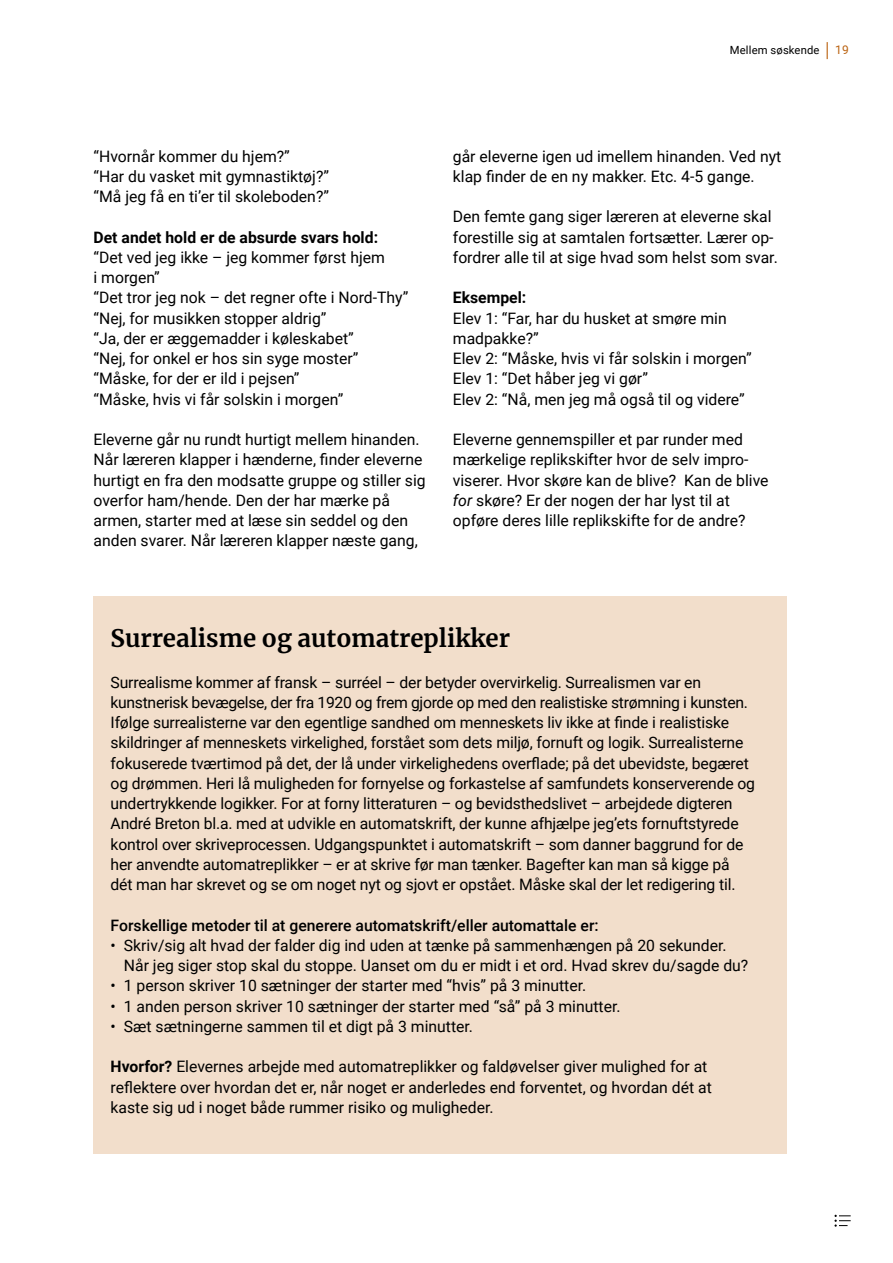
<style>
.page{position:relative;width:893px;height:1263px;background:#fff}
.page>*{position:absolute;margin:0;border:0;box-sizing:border-box;transform-origin:0 0}
.t1{font:700 24px "Merriweather";color:#000}
.t2{font:15.75px/20.2px "Roboto";color:#000}
.t3{font:500 15.75px "Roboto";color:#000}
.t4{font:700 15.75px "Roboto";color:#000}
.t5{font:12px "Roboto";color:#ba6210}
.t6{font:11.25px "Roboto";letter-spacing:.01em;color:#000}
.s1{font-style:italic}
.s2{font-weight:700}
</style>
<div class="page">
<svg style="left:827px;top:42px;width:1px;height:17px"></svg>
<svg style="left:834px;top:1215px;width:17px;height:12px"></svg>
<div style="left:94px;top:596px;width:693px;height:558px;background:#f2decb"></div>
<p class="t6" style="left:730px;top:42px;width:91px">Mellem søskende</p>
<p class="t5" style="left:835px;top:41px;width:15px">19</p>
<p class="t2" style="left:94px;top:145px;width:237px">“Hvornår kommer du hjem?”<br>“Har du vasket mit gymnastiktøj?” “Må jeg få en ti’er til skoleboden?”</p>
<p class="t4" style="left:94px;top:226px;width:286px">Det andet hold er de absurde svars hold:</p>
<p class="t2" style="left:94px;top:247px;width:316px">“Det ved jeg ikke – jeg kommer først hjem<br>i morgen”<br>“Det tror jeg nok – det regner ofte i Nord-Thy” “Nej, for musikken stopper aldrig”<br>“Ja, der er æggemadder i køleskabet”<br>“Nej, for onkel er hos sin syge moster” “Måske, for der er ild i pejsen”<br>“Måske, hvis vi får solskin i morgen”</p>
<p class="t2" style="left:94px;top:429px;width:334px">Eleverne går nu rundt hurtigt mellem hinanden.<br>Når læreren klapper i hænderne, finder eleverne hurtigt en fra den modsatte gruppe og stiller sig overfor ham/hende. Den der har mærke på armen, starter med at læse sin seddel og den anden svarer. Når læreren klapper næste gang,</p>
<p class="t2" style="left:453px;top:145px;width:330px">går eleverne igen ud imellem hinanden. Ved nyt klap finder de en ny makker. Etc. 4-5 gange.</p>
<p class="t2" style="left:453px;top:206px;width:326px">Den femte gang siger læreren at eleverne skal forestille sig at samtalen fortsætter. Lærer op&shy;fordrer alle til at sige hvad som helst som svar.</p>
<p class="t4" style="left:453px;top:287px;width:75px">Eksempel:</p>
<p class="t2" style="left:453px;top:307px;width:300px">Elev 1: “Far, har du husket at smøre min madpakke?”<br>Elev 2: “Måske, hvis vi får solskin i morgen”<br>Elev 1: “Det håber jeg vi gør”<br>Elev 2: “Nå, men jeg må også til og videre”</p>
<p class="t2" style="left:453px;top:429px;width:317px">Eleverne gennemspiller et par runder med mærkelige replikskifter hvor de selv impro&shy;viserer. Hvor skøre kan de blive? Kan de blive <span class="s1">for</span> skøre? Er der nogen der har lyst til at opføre deres lille replikskifte for de andre?</p>
<h1 class="t1" style="left:111px;top:622px;width:401px">Surrealisme og automatreplikker</h1>
<p class="t2" style="left:111px;top:671px;width:646px">Surrealisme kommer af fransk – surréel – der betyder overvirkelig. Surrealismen var en kunstnerisk bevægelse, der fra 1920 og frem gjorde op med den realistiske strømning i kunsten.<br>Ifølge surrealisterne var den egentlige sandhed om menneskets liv ikke at finde i realistiske skildringer af menneskets virkelighed, forstået som dets miljø, fornuft og logik. Surrealisterne fokuserede tværtimod på det, der lå under virkelighedens overflade; på det ubevidste, begæret og drømmen. Heri lå muligheden for fornyelse og forkastelse af samfundets konserverende og undertrykkende logikker. For at forny litteraturen – og bevidsthedslivet – arbejdede digteren André Breton bl.a. med at udvikle en automatskrift, der kunne afhjælpe jeg’ets fornuftstyrede kontrol over skriveprocessen. Udgangspunktet i automatskrift – som danner baggrund for de her anvendte automatreplikker – er at skrive før man tænker. Bagefter kan man så kigge på dét man har skrevet og se om noget nyt og sjovt er opstået. Måske skal der let redigering til.</p>
<p class="t3" style="left:111px;top:914px;width:490px">Forskellige metoder til at generere automatskrift/eller automattale er:</p>
<p class="t2" style="left:124px;top:934px;width:626px;text-indent:-13px">• Skriv/sig alt hvad der falder dig ind uden at tænke på sammenhængen på 20 sekunder.<br>Når jeg siger stop skal du stoppe. Uanset om du er midt i et ord. Hvad skrev du/sagde du?</p>
<p class="t2" style="left:111px;top:975px;width:477px">• 1 person skriver 10 sætninger der starter med “hvis” på 3 minutter.</p>
<p class="t2" style="left:111px;top:995px;width:511px">• 1 anden person skriver 10 sætninger der starter med “så” på 3 minutter.</p>
<p class="t2" style="left:111px;top:1015px;width:364px">• Sæt sætningerne sammen til et digt på 3 minutter.</p>
<p class="t2" style="left:111px;top:1056px;width:603px"><span class="s2">Hvorfor?</span> Elevernes arbejde med automatreplikker og faldøvelser giver mulighed for at reflektere over hvordan det er, når noget er anderledes end forventet, og hvordan dét at kaste sig ud i noget både rummer risiko og muligheder.</p>
</div>
